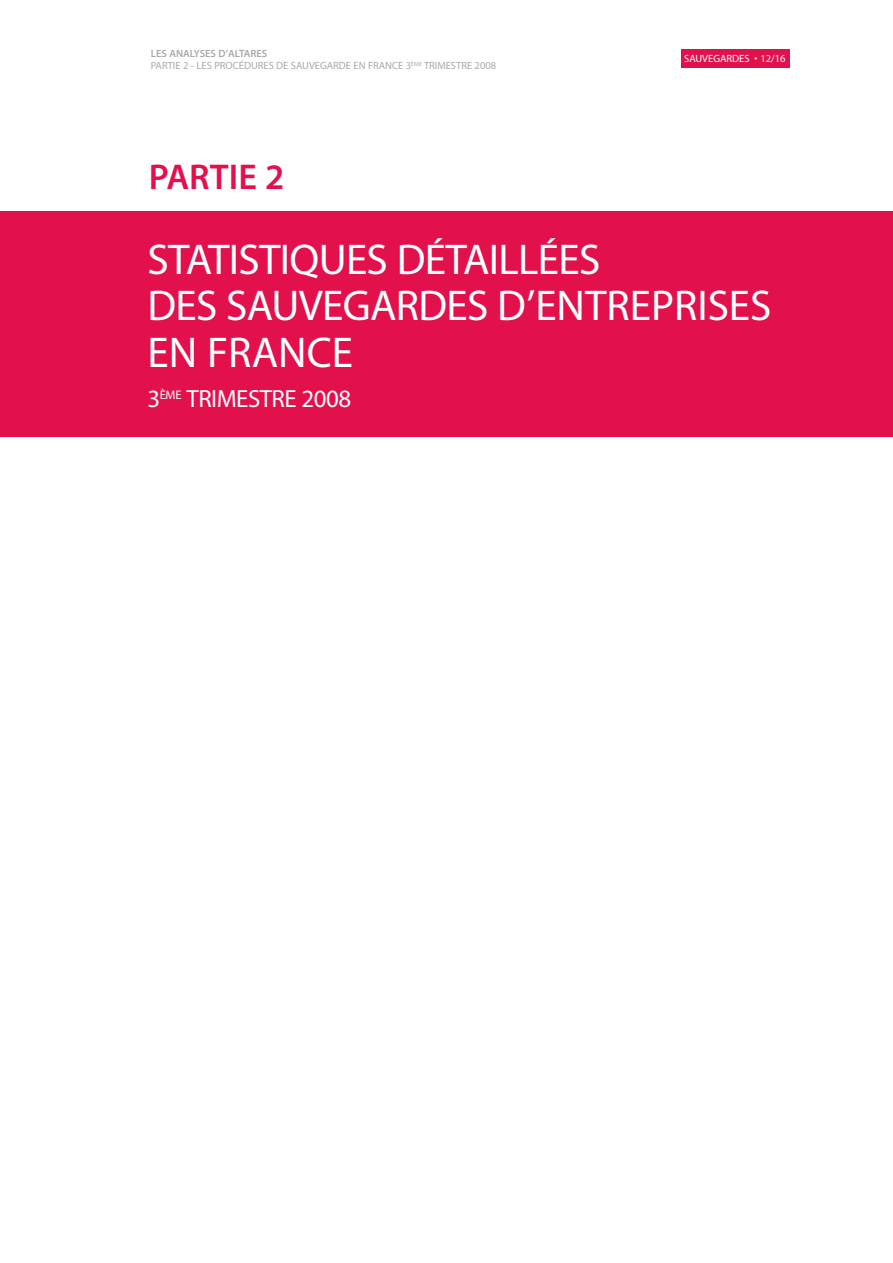
<style>
.page{position:relative;width:893px;height:1263px;background:#fff}
.page>*{position:absolute;margin:0;border:0;box-sizing:border-box;transform-origin:0 0}
.t1{font:43.2px/46.5px "Myriad MM 400 600";letter-spacing:-.015em;color:#fff}
.t2{font:600 36px "Myriad Pro";color:#e2114c}
.t3{font:24.9px "Myriad MM 400 600";letter-spacing:-.02em;color:#fff}
.t4{font:10.5px "Myriad MM 400 600";color:#a8a9ad}
.t5{font:10.5px "Myriad MM 565 600";color:#a8a9ad}
.t6{font:10.5px "Myriad MM 400 600";color:#fff}
</style>
<div class="page">
<div style="left:681px;top:50px;width:108px;height:18px;background:#e2114c"></div>
<div style="left:0;top:211px;width:893px;height:225px;background:#e2114c"></div>
<p class="t5" style="left:151px;top:49px;width:118px">LES ANALYSES D’ALTARES</p>
<p class="t4" style="left:151px;top:62px;width:347px">PARTIE 2 - LES PROCÉDURES DE SAUVEGARDE EN FRANCE 3<sup>ÈME</sup> TRIMESTRE 2008</p>
<h2 class="t2" style="left:149px;top:163px;width:137px">PARTIE 2</h2>
<p class="t6" style="left:684px;top:55px;width:103px">SAUVEGARDES • 12/16</p>
<h1 class="t1" style="left:147px;top:239px;width:625px">STATISTIQUES DÉTAILLÉES<br>DES SAUVEGARDES D’ENTREPRISES<br>EN FRANCE</h1>
<h3 class="t3" style="left:147px;top:389px;width:205px">3<sup>ÈME</sup> TRIMESTRE 2008</h3>
</div>
